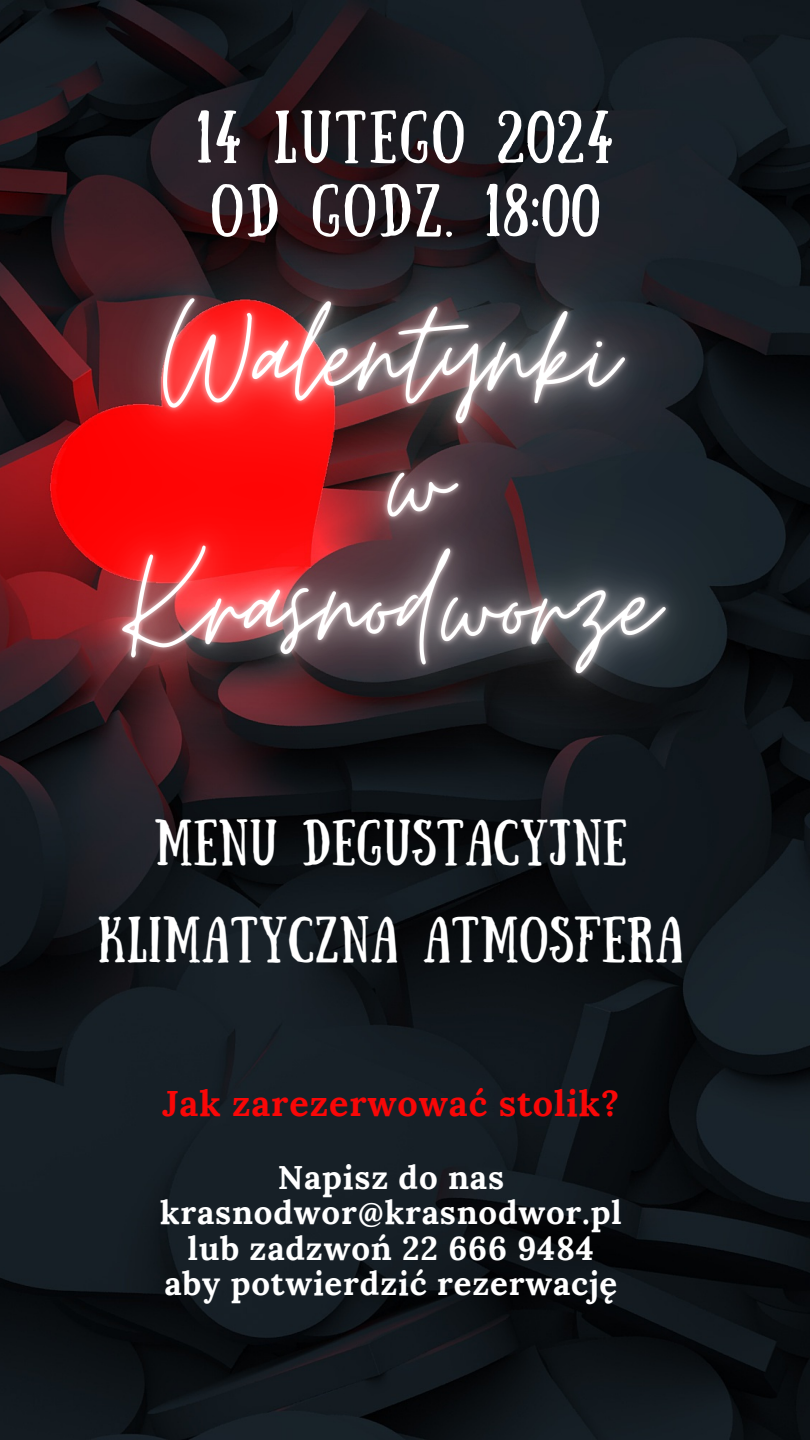
<style>
.page{position:relative;width:810px;height:1440px;background:#fff}
.page>*{position:absolute;margin:0;border:0;box-sizing:border-box;transform-origin:0 0}
.t1{font:52.8px/73.5px "Sunday";letter-spacing:.06em;color:#fff}
.t2{font:46px "Sunday";letter-spacing:.025em;color:#fff}
.t3{font:700 36px "Lora";letter-spacing:.025em;color:#f90707}
.t4{font:700 33px/35.2px "Lora";letter-spacing:.025em;color:#fff;text-align:center}
</style>
<div class="page">
<img style="left:0;top:0;width:810px;height:1440px">
<img style="left:0;top:63px;width:810px;height:838px">
<h2 class="t1" style="left:197px;top:95px;width:418px">14 LUTEGO 2024<br>OD GODZ. 18:00</h2>
<h3 class="t2" style="left:154px;top:810px;width:474px">MENU DEGUSTACYJNE</h3>
<h3 class="t2" style="left:98px;top:908px;width:586px">KLIMATYCZNA ATMOSFERA</h3>
<p class="t3" style="left:163px;top:1079px;width:458px">Jak zarezerwować stolik?</p>
<p class="t4" style="left:160px;top:1159px;width:463px">Napisz do nas krasnodwor@krasnodwor.pl</p>
<p class="t4" style="left:188px;top:1230px;width:407px">lub zadzwoń 22 666 9484</p>
<p class="t4" style="left:164px;top:1265px;width:454px">aby potwierdzić rezerwację</p>
</div>
